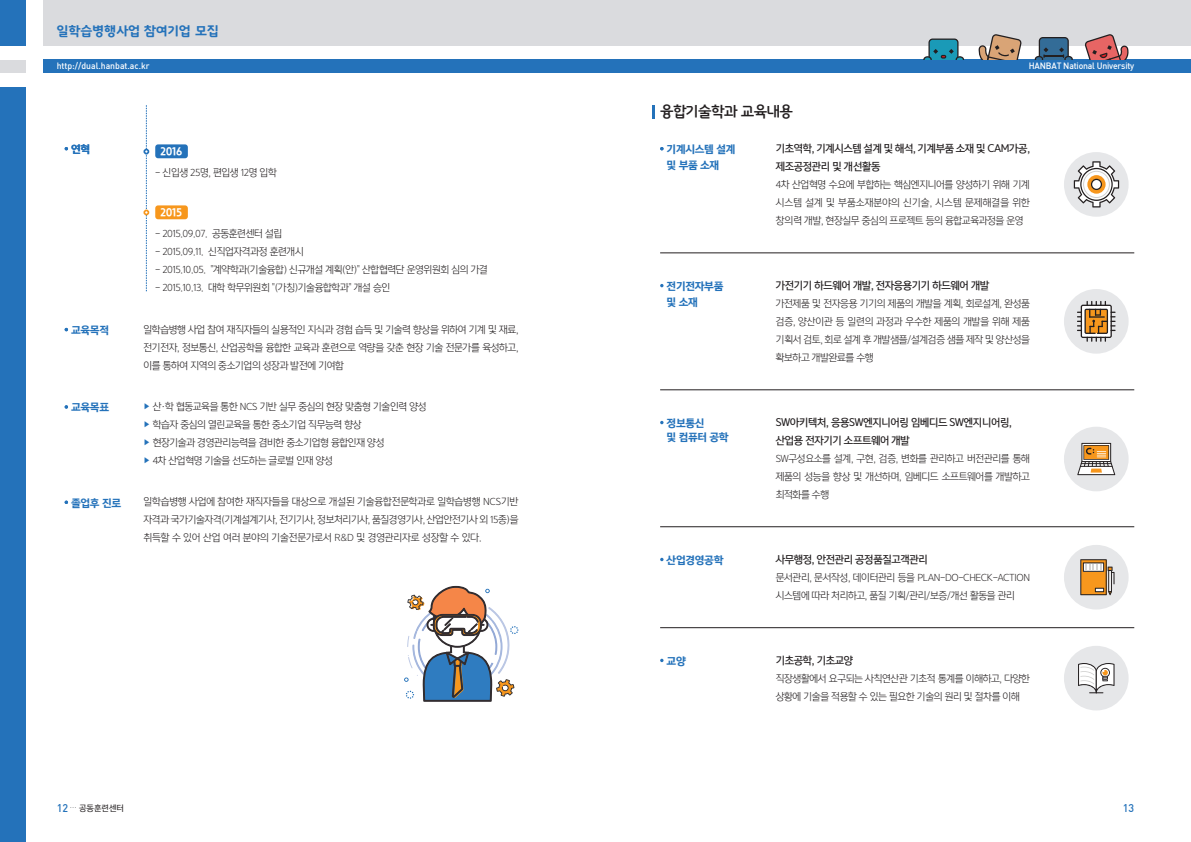
<style>
.page{position:relative;width:1191px;height:842px;background:#fff}
.page>*{position:absolute;margin:0;border:0;box-sizing:border-box;transform-origin:0 0}
.t1{font:14.8px "Godo M";letter-spacing:-.04em;color:#231f20}
.t2{font:13px "Godo B";color:#2472ba}
.t3{font:11.1px "Dinmed";color:#2472ba;scale:.96 1}
.t4{font:11px "Godo B";letter-spacing:-.04em;color:#fff}
.t5{font:10px/18px "Yoon Gothic Pro 730";letter-spacing:-.04em;color:#231f20;text-align:justify}
.t6{font:10px/18px "Yoon Gothic Pro 760";letter-spacing:-.04em;color:#231f20}
.t7{font:10px "Yoon Gothic Pro 780";letter-spacing:-.04em;color:#2472ba}
.t8{font:9px "Dinmed";color:#fff;scale:.96 1}
.t9{font:9px "Dinmed";letter-spacing:-.02em;color:#fff;scale:.96 1}
.t10{font:8px "Yoon Gothic Pro 750";color:#231f20}
.s1{font-size:8px;color:#2472ba}
</style>
<div class="page">
<div style="left:0;top:0;width:26px;height:46px;background:#2472ba"></div>
<div style="left:0;top:86px;width:26px;height:756px;background:#2472ba"></div>
<div style="left:43px;top:59px;width:1148px;height:14px;background:#2472ba"></div>
<div style="left:0;top:59px;width:26px;height:14px;background:#dadbde"></div>
<div style="left:0;top:46px;width:27px;height:14px;background:#fff"></div>
<div style="left:43px;top:0;width:1148px;height:46px;background:#dadbde"></div>
<svg style="left:1085px;top:34px;width:44px;height:25px"></svg>
<svg style="left:978px;top:34px;width:43px;height:25px"></svg>
<svg style="left:1034px;top:37px;width:38px;height:22px"></svg>
<svg style="left:923px;top:39px;width:41px;height:20px"></svg>
<svg style="left:65px;top:405px;width:3px;height:4px"></svg>
<div style="left:155px;top:144px;width:33px;height:14px;background:#2472ba;border-radius:3px"></div>
<div style="left:155px;top:205px;width:33px;height:14px;background:#f7971d;border-radius:3px"></div>
<svg style="left:652px;top:105px;width:3px;height:13px"></svg>
<svg style="left:404px;top:586px;width:114px;height:115px"></svg>
<hr style="left:660px;top:253px;width:474px;height:1px;background:#231f20">
<hr style="left:660px;top:390px;width:474px;height:1px;background:#231f20">
<hr style="left:660px;top:527px;width:474px;height:1px;background:#231f20">
<hr style="left:660px;top:627px;width:474px;height:1px;background:#231f20">
<div style="left:1064px;top:152px;width:64px;height:65px;background:#e6e7e9;border-radius:50%"></div>
<svg style="left:1073px;top:161px;width:46px;height:46px"></svg>
<div style="left:1064px;top:289px;width:64px;height:65px;background:#e6e7e9;border-radius:50%"></div>
<svg style="left:1077px;top:301px;width:38px;height:41px"></svg>
<div style="left:1064px;top:427px;width:64px;height:64px;background:#e6e7e9;border-radius:50%"></div>
<svg style="left:1077px;top:443px;width:38px;height:32px"></svg>
<div style="left:1064px;top:545px;width:64px;height:64px;background:#e6e7e9;border-radius:50%"></div>
<svg style="left:1080px;top:559px;width:34px;height:36px"></svg>
<div style="left:1064px;top:646px;width:64px;height:64px;background:#e6e7e9;border-radius:50%"></div>
<svg style="left:1078px;top:663px;width:36px;height:30px"></svg>
<svg style="left:143px;top:105px;width:6px;height:186px"></svg>
<h2 class="t2" style="left:57px;top:23px;width:164px">일학습병행사업 참여기업 모집</h2>
<p class="t8" style="left:57px;top:60px;width:98px">http://dual.hanbat.ac.kr</p>
<p class="t1" style="left:660px;top:103px;width:134px">융합기술학과 교육내용</p>
<p class="t9" style="left:1028px;top:60px;width:111px">HANBAT National University</p>
<p class="t7" style="left:71px;top:142px;width:21px">연혁</p>
<p class="t7" style="left:666px;top:142px;width:70px">기계시스템 설계</p>
<p class="t7" style="left:666px;top:158px;width:54px">및 부품 소재</p>
<p class="t4" style="left:160px;top:145px;width:23px">2016</p>
<p class="t5" style="left:155px;top:164px;width:123px">- 신입생 25명, 편입생 12명 입학</p>
<p class="t4" style="left:160px;top:206px;width:23px">2015</p>
<p class="t5" style="left:155px;top:225px;width:128px">- 2015.09.07. 공동훈련센터 설립</p>
<p class="t5" style="left:155px;top:243px;width:150px">- 2015.09.11. 신직업자격과정 훈련개시</p>
<p class="t5" style="left:155px;top:261px;width:334px">- 2015.10.05. "계약학과(기술융합) 신규개설 계획(안)" 산합협력단 운영위원회 심의 가결</p>
<p class="t5" style="left:155px;top:279px;width:236px">- 2015.10.13. 대학 학무위원회 "(가칭)기술융합학과" 개설 승인</p>
<p class="t7" style="left:666px;top:278px;width:58px">전기전자부품</p>
<p class="t7" style="left:666px;top:294px;width:33px">및 소재</p>
<p class="t7" style="left:71px;top:322px;width:40px">교육목적</p>
<p class="t5" style="left:143px;top:320px;width:376px">일학습병행 사업 참여 재직자들의 실용적인 지식과 경험 습득 및 기술력 향상을 위하여 기계 및 재료, 전기전자, 정보통신, 산업공학을 융합한 교육과 훈련으로 역량을 갖춘 현장 기술 전문가를 육성하고, 이를 통하여 지역의 중소기업의 성장과 발전에 기여함</p>
<p class="t7" style="left:71px;top:400px;width:40px">교육목표</p>
<p class="t5" style="left:143px;top:397px;width:285px"><span class="s1">▶</span> 산·학 협동교육을 통한 NCS 기반 실무 중심의 현장 맞춤형 기술인력 양성</p>
<p class="t5" style="left:143px;top:415px;width:220px"><span class="s1">▶</span> 학습자 중심의 열린교육을 통한 중소기업 직무능력 향상</p>
<p class="t5" style="left:143px;top:433px;width:242px"><span class="s1">▶</span> 현장기술과 경영관리능력을 겸비한 중소기업형 융합인재 양성</p>
<p class="t5" style="left:143px;top:451px;width:191px"><span class="s1">▶</span> 4차 산업혁명 기술을 선도하는 글로벌 인재 양성</p>
<p class="t7" style="left:71px;top:495px;width:52px">졸업후 진로</p>
<p class="t5" style="left:143px;top:493px;width:376px">일학습병행 사업에 참여한 재직자들을 대상으로 개설된 기술융합전문학과로 일학습병행 NCS기반 자격과 국가기술자격(기계설계기사, 전기기사, 정보처리기사, 품질경영기사, 산업안전기사 외 15종)을 취득할 수 있어 산업 여러 분야의 기술전문가로서 R&amp;D 및 경영관리자로 성장할 수 있다.</p>
<p class="t7" style="left:666px;top:415px;width:40px">정보통신</p>
<p class="t7" style="left:666px;top:429px;width:64px">및 컴퓨터 공학</p>
<p class="t7" style="left:666px;top:552px;width:58px">산업경영공학</p>
<p class="t7" style="left:666px;top:653px;width:21px">교양</p>
<p class="t6" style="left:775px;top:140px;width:256px">기초역학, 기계시스템 설계 및 해석, 기계부품 소재 및 CAM가공, 제조공정관리 및 개선활동</p>
<p class="t5" style="left:775px;top:176px;width:256px">4차 산업혁명 수요에 부합하는 핵심엔지니어를 양성하기 위해 기계 시스템 설계 및 부품소재분야의 신기술, 시스템 문제해결을 위한 창의력 개발, 현장실무 중심의 프로젝트 등의 융합교육과정을 운영</p>
<p class="t6" style="left:775px;top:277px;width:215px">가전기기 하드웨어 개발, 전자응용기기 하드웨어 개발</p>
<p class="t5" style="left:775px;top:295px;width:256px">가전제품 및 전자응용 기기의 제품의 개발을 계획, 회로설계, 완성품 검증, 양산이관 등 일련의 과정과 우수한 제품의 개발을 위해 제품 기획서 검토, 회로 설계 후 개발샘플/설계검증 샘플 제작 및 양산성을 확보하고 개발완료를 수행</p>
<p class="t6" style="left:775px;top:414px;width:237px">SW아키텍처, 응용SW엔지니어링 임베디드 SW엔지니어링,</p>
<p class="t6" style="left:775px;top:432px;width:136px">산업용 전자기기 소프트웨어 개발</p>
<p class="t5" style="left:775px;top:450px;width:256px">SW구성요소를 설계, 구현, 검증, 변화를 관리하고 버전관리를 통해 제품의 성능을 향상 및 개선하며, 임베디드 소프트웨어를 개발하고 최적화를 수행</p>
<p class="t6" style="left:775px;top:551px;width:154px">사무행정, 안전관리 공정품질고객관리</p>
<p class="t5" style="left:775px;top:569px;width:256px">문서관리, 문서작성, 데이터관리 등을 PLAN-DO-CHECK-ACTION 시스템에 따라 처리하고, 품질 기획/관리/보증/개선 활동을 관리</p>
<p class="t6" style="left:775px;top:651px;width:79px">기초공학, 기초교양</p>
<p class="t5" style="left:775px;top:669px;width:256px">직장생활에서 요구되는 사칙연산관 기초적 통계를 이해하고, 다양한 상황에 기술을 적용할 수 있는 필요한 기술의 원리 및 절차를 이해</p>
<p class="t3" style="left:57px;top:800px;width:13px">12</p>
<p class="t3" style="left:1123px;top:800px;width:13px">13</p>
<p class="t10" style="left:79px;top:802px;width:47px">공동훈련센터</p>
</div>
